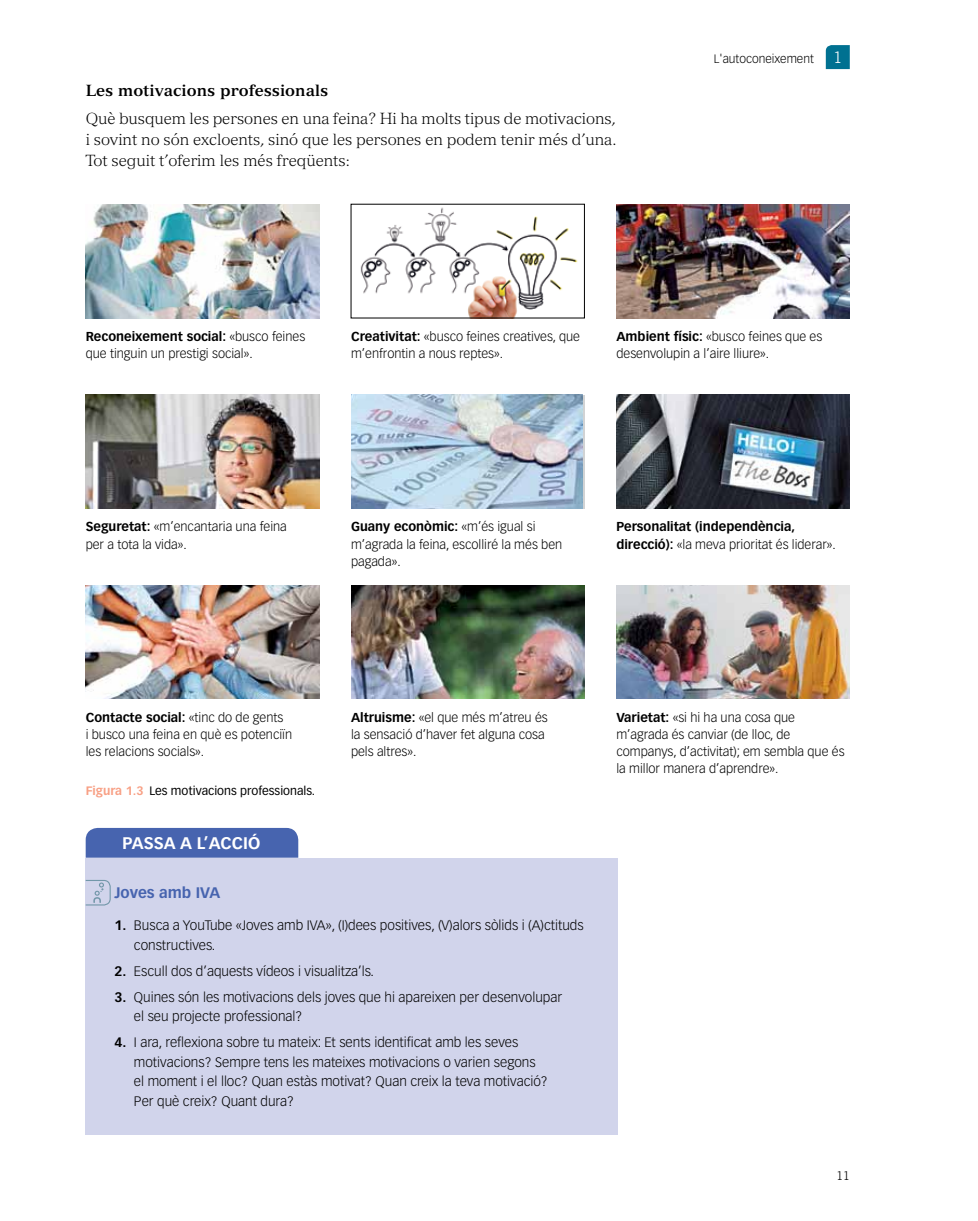
<style>
.page{position:relative;width:978px;height:1221px;background:#fff}
.page>*{position:absolute;margin:0;border:0;box-sizing:border-box;transform-origin:0 0}
.t1{font:700 16.5px "Vectora LT Std";color:#fff}
.t2{font:300 15.75px/21px "Versailles LT Std";letter-spacing:-.005em;color:#000;text-align:justify}
.t3{font:700 15.75px "Versailles LT Std";color:#000}
.t4{font:700 15px "Vectora LT Std";color:#4764af}
.t5{font:300 13.5px/19.5px "Vectora LT Std";color:#000}
.t6{font:300 12.75px/17.2px "Vectora LT Std";color:#000}
.t7{font:700 12.75px/17.2px "Vectora LT Std";color:#000}
.t8{font:12px "Vectora LT Std";color:#000}
.t9{font:300 12px "Vectora LT Std";color:#000}
.t10{font:300 12px "Trade Gothic LT Std";color:#000}
.s1{font-family:"Trade Gothic LT Std";font-size:15.75px;color:#fff}
.s2{font-weight:700}
.s3{font-weight:300}
.s4{font-weight:700;color:#f8a085}
</style>
<div class="page">
<div style="left:86px;top:857px;width:532px;height:277px;background:#d1d4eb"></div>
<img style="left:616px;top:204px;width:234px;height:114px">
<img style="left:616px;top:394px;width:234px;height:114px">
<img style="left:616px;top:585px;width:234px;height:113px">
<img style="left:360px;top:207px;width:218px;height:109px">
<img style="left:351px;top:394px;width:232px;height:114px">
<img style="left:351px;top:585px;width:233px;height:113px">
<img style="left:86px;top:204px;width:233px;height:114px">
<img style="left:86px;top:394px;width:233px;height:114px">
<img style="left:86px;top:585px;width:233px;height:113px">
<svg style="left:85px;top:879px;width:26px;height:27px"></svg>
<div style="left:86px;top:827px;width:212px;height:30px;background:#4764af"></div>
<svg style="left:826px;top:45px;width:24px;height:24px"></svg>
<p class="t3" style="left:86px;top:81px;width:244px">Les motivacions professionals</p>
<p class="t2" style="left:86px;top:108px;width:532px">Què busquem les persones en una feina? Hi ha molts tipus de motivacions, i sovint no són excloents, sinó que les persones en podem tenir més d’una.<br>Tot seguit t’oferim les més freqüents:</p>
<p class="t9" style="left:714px;top:52px;width:130px">L'autoconeixement <span class="s1">1</span></p>
<p class="t6" style="left:86px;top:328px;width:221px"><span class="s2">Reconeixement social:</span> «busco feines que tinguin un prestigi social».</p>
<p class="t6" style="left:351px;top:328px;width:231px"><span class="s2">Creativitat:</span> «busco feines creatives, que m’enfrontin a nous reptes».</p>
<p class="t6" style="left:616px;top:328px;width:207px"><span class="s2">Ambient físic:</span> «busco feines que es desenvolupin a l’aire lliure».</p>
<p class="t6" style="left:86px;top:518px;width:203px"><span class="s2">Seguretat:</span> «m’encantaria una feina per a tota la vida».</p>
<p class="t6" style="left:351px;top:518px;width:213px"><span class="s2">Guany econòmic:</span> «m’és igual si m’agrada la feina, escolliré la més ben pagada».</p>
<p class="t7" style="left:616px;top:518px;width:221px">Personalitat (independència, direcció): <span class="s3">«la meva prioritat és liderar».</span></p>
<p class="t6" style="left:86px;top:708px;width:208px"><span class="s2">Contacte social:</span> «tinc do de gents<br>i busco una feina en què es potenciïn les relacions socials».</p>
<p class="t8" style="left:86px;top:783px;width:231px"><span class="s4">Figura 1.3</span> Les motivacions professionals.</p>
<p class="t1" style="left:123px;top:833px;width:139px">PASSA A L’ACCIÓ</p>
<p class="t6" style="left:351px;top:708px;width:198px"><span class="s2">Altruisme:</span> «el que més m’atreu és la sensació d’haver fet alguna cosa pels altres».</p>
<p class="t4" style="left:114px;top:883px;width:107px">Joves amb IVA</p>
<p class="t5" style="left:134px;top:916px;width:451px;text-indent:-19px"><span class="s2">1.</span> Busca a YouTube «Joves amb IVA», (I)dees positives, (V)alors sòlids i (A)ctituds constructives.</p>
<p class="t5" style="left:114px;top:961px;width:261px"><span class="s2">2.</span> Escull dos d’aquests vídeos i visualitza’ls.</p>
<p class="t5" style="left:134px;top:987px;width:430px;text-indent:-19px"><span class="s2">3.</span> Quines són les motivacions dels joves que hi apareixen per desenvolupar el seu projecte professional?</p>
<p class="t5" style="left:134px;top:1032px;width:415px;text-indent:-19px"><span class="s2">4.</span> I ara, reflexiona sobre tu mateix: Et sents identificat amb les seves motivacions? Sempre tens les mateixes motivacions o varien segons el moment i el lloc? Quan estàs motivat? Quan creix la teva motivació?<br>Per què creix? Quant dura?</p>
<p class="t6" style="left:616px;top:708px;width:230px"><span class="s2">Varietat:</span> «si hi ha una cosa que m’agrada és canviar (de lloc, de companys, d’activitat); em sembla que és la millor manera d’aprendre».</p>
<p class="t10" style="left:836px;top:1168px;width:15px">11</p>
</div>
